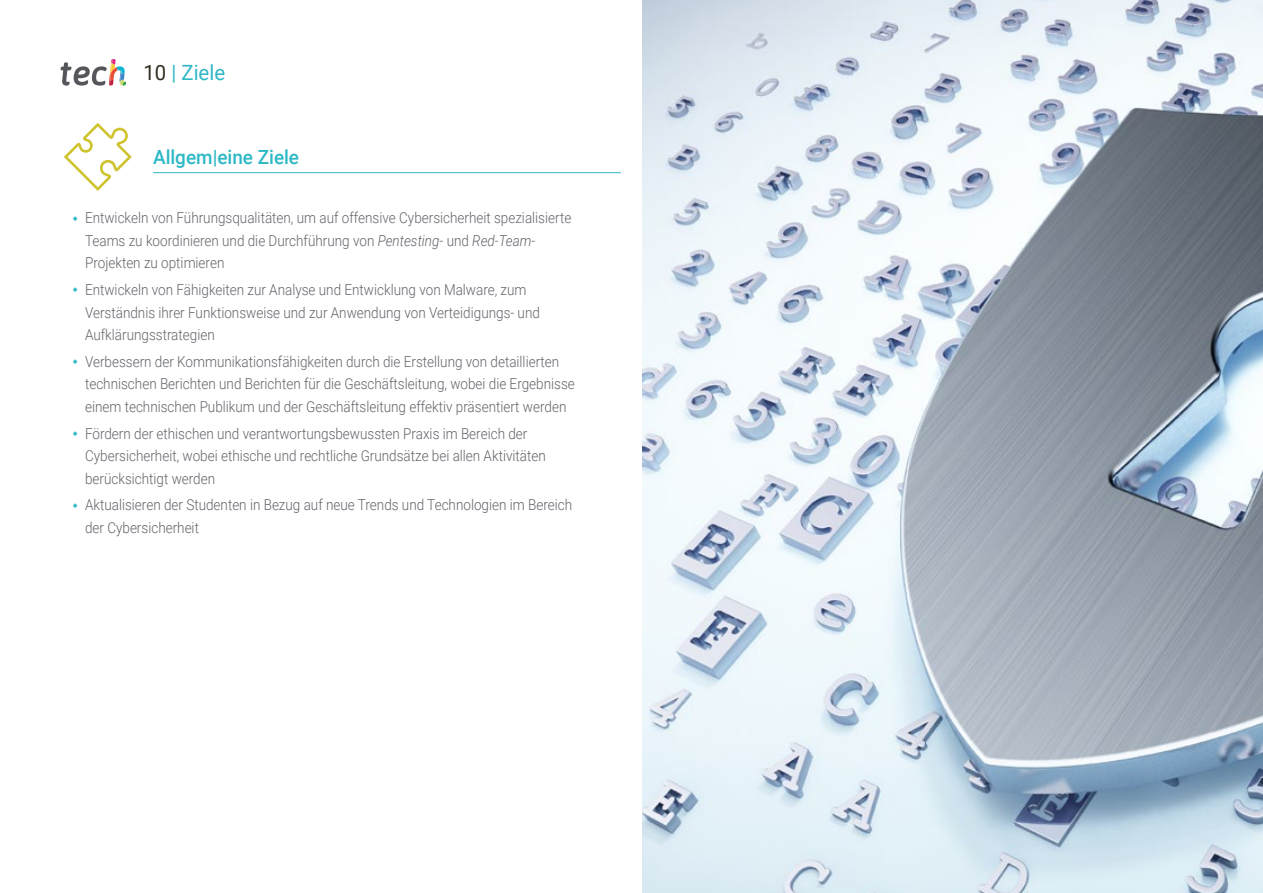
<style>
.page{position:relative;width:1263px;height:893px;background:#fff}
.page>*{position:absolute;margin:0;border:0;box-sizing:border-box;transform-origin:0 0}
.t1{font:21px "Roboto";color:#2db8c5}
.t2{font:500 19.5px "Roboto";color:#2db8c5}
.t3{font:300 15px/22.5px "Roboto";color:#61646a;scale:.9 1}
.s1{color:#312e20}
.s2{font-style:italic}
</style>
<div class="page">
<hr style="left:153px;top:172px;width:468px;height:1px;background:#2db8c5">
<svg style="left:64px;top:123px;width:68px;height:68px"></svg>
<img style="left:642px;top:0;width:621px;height:893px">
<svg style="left:61px;top:59px;width:65px;height:27px"></svg>
<h1 class="t1" style="left:144px;top:57px;width:83px"><span class="s1">10</span> | Ziele</h1>
<h2 class="t2" style="left:153px;top:144px;width:148px">Allgem|eine Ziele</h2>
<p class="t3" style="left:85px;top:206px;width:542px">Entwickeln von Führungsqualitäten, um auf offensive Cybersicherheit spezialisierte<br>Teams zu koordinieren und die Durchführung von <span class="s2">Pentesting</span>- und <span class="s2">Red-Team</span>-<br>Projekten zu optimieren</p>
<p class="t3" style="left:85px;top:278px;width:507px">Entwickeln von Fähigkeiten zur Analyse und Entwicklung von Malware, zum<br>Verständnis ihrer Funktionsweise und zur Anwendung von Verteidigungs- und<br>Aufklärungsstrategien</p>
<p class="t3" style="left:85px;top:350px;width:546px">Verbessern der Kommunikationsfähigkeiten durch die Erstellung von detaillierten technischen Berichten und Berichten für die Geschäftsleitung, wobei die Ergebnisse einem technischen Publikum und der Geschäftsleitung effektiv präsentiert werden</p>
<p class="t3" style="left:85px;top:421px;width:513px">Fördern der ethischen und verantwortungsbewussten Praxis im Bereich der<br>Cybersicherheit, wobei ethische und rechtliche Grundsätze bei allen Aktivitäten berücksichtigt werden</p>
<p class="t3" style="left:85px;top:493px;width:543px">Aktualisieren der Studenten in Bezug auf neue Trends und Technologien im Bereich der Cybersicherheit</p>
</div>
